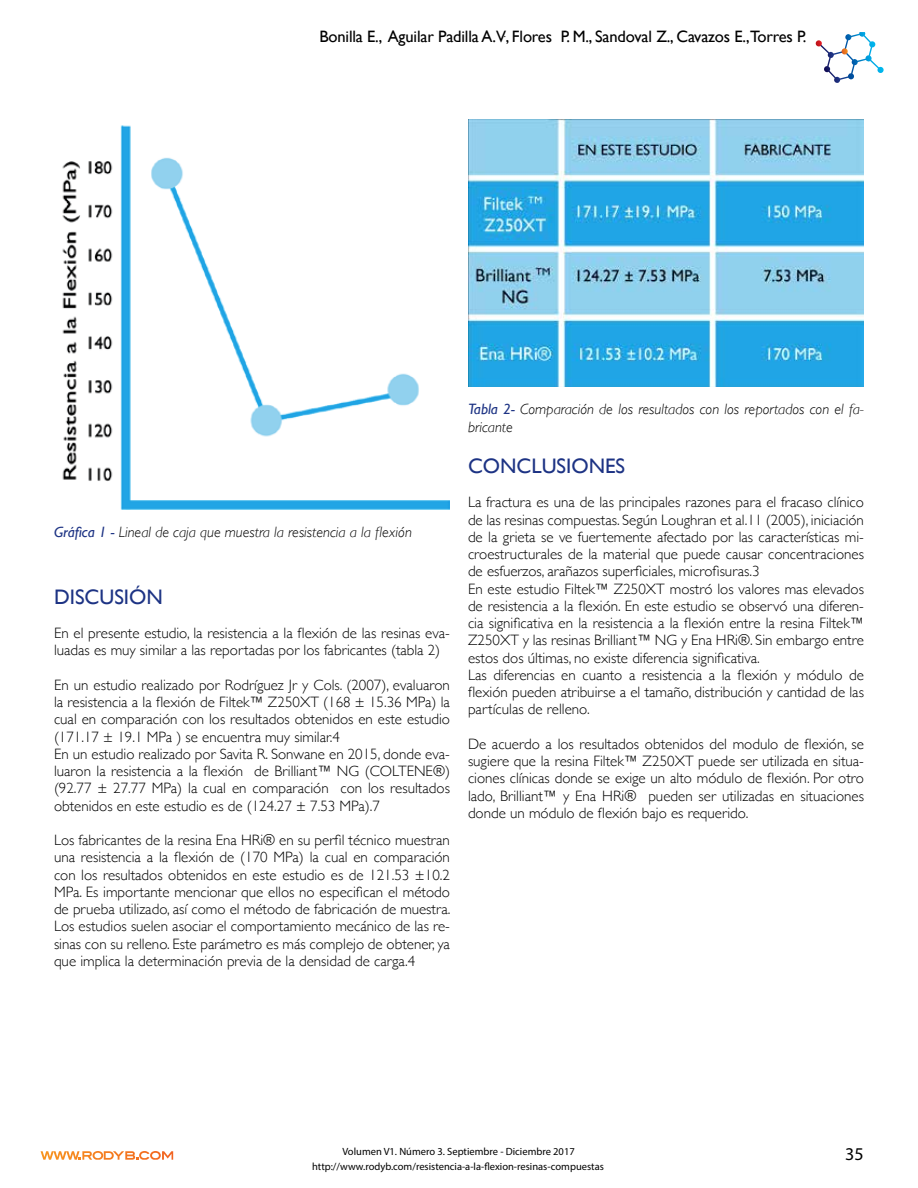
<style>
.page{position:relative;width:918px;height:1188px;background:#fff}
.page>*{position:absolute;margin:0;border:0;box-sizing:border-box;transform-origin:0 0}
.t1{font:21px "Gill Sans";color:#1d3384}
.t2{font:18px "Myriad Pro";color:#000}
.t3{font:16.5px "Gill Sans";letter-spacing:-.01em;color:#000}
.t4{font:300 15px/17.2px "Gill Sans";color:#000}
.t5{font:italic 300 15px/18px "Gill Sans";color:#000}
.t6{font:10.5px/14.9px "Myriad Pro";color:#000;text-align:center}
.s1{font-weight:400;color:#1d3384}
</style>
<div class="page">
<svg style="left:815px;top:32px;width:69px;height:51px"></svg>
<svg style="left:41px;top:1151px;width:132px;height:9px"></svg>
<img style="left:62px;top:125px;width:388px;height:385px">
<img style="left:468px;top:119px;width:396px;height:268px">
<p class="t3" style="left:319px;top:27px;width:489px">Bonilla E., Aguilar Padilla A.V<sup>.</sup>, Flores P. M., Sandoval Z., Cavazos E.,Torres P.</p>
<p class="t5" style="left:54px;top:523px;width:359px"><span class="s1">Gráfica 1 -</span> Lineal de caja que muestra la resistencia a la flexión</p>
<h1 class="t1" style="left:54px;top:584px;width:110px">DISCUSIÓN</h1>
<p class="t4" style="left:54px;top:624px;width:397px">En el presente estudio, la resistencia a la flexión de las resinas eva&shy;luadas es muy similar a las reportadas por los fabricantes (tabla 2)</p>
<p class="t4" style="left:54px;top:676px;width:398px">En un estudio realizado por Rodríguez Jr y Cols. (2007), evaluaron la resistencia a la flexión de Filtek™ Z250XT (168 ± 15.36 MPa) la cual en comparación con los resultados obtenidos en este estudio (171.17 ± 19.1 MPa ) se encuentra muy similar.4<br>En un estudio realizado por Savita R. Sonwane en 2015, donde eva&shy;luaron la resistencia a la flexión de Brilliant™ NG (COLTENE®) (92.77 ± 27.77 MPa) la cual en comparación con los resultados obtenidos en este estudio es de (124.27 ± 7.53 MPa).7</p>
<p class="t4" style="left:54px;top:831px;width:398px;text-align:justify">Los fabricantes de la resina Ena HRi® en su perfil técnico muestran una resistencia a la flexión de (170 MPa) la cual en comparación con los resultados obtenidos en este estudio es de 121.53 ±10.2<br>MPa. Es importante mencionar que ellos no especifican el método de prueba utilizado, así como el método de fabricación de muestra.<br>Los estudios suelen asociar el comportamiento mecánico de las re&shy;sinas con su relleno. Este parámetro es más complejo de obtener, ya que implica la determinación previa de la densidad de carga.4</p>
<p class="t5" style="left:468px;top:400px;width:397px"><span class="s1">Tabla 2-</span> Comparación de los resultados con los reportados con el fa&shy;bricante</p>
<h1 class="t1" style="left:468px;top:453px;width:159px">CONCLUSIONES</h1>
<p class="t4" style="left:468px;top:493px;width:398px">La fractura es una de las principales razones para el fracaso clínico de las resinas compuestas. Según Loughran et al.11 (2005), iniciación de la grieta se ve fuertemente afectado por las características mi&shy;croestructurales de la material que puede causar concentraciones de esfuerzos, arañazos superficiales, microfisuras.3<br>En este estudio Filtek™ Z250XT mostró los valores mas elevados de resistencia a la flexión. En este estudio se observó una diferen&shy;cia significativa en la resistencia a la flexión entre la resina Filtek™ Z250XT y las resinas Brilliant™ NG y Ena HRi®. Sin embargo entre estos dos últimas, no existe diferencia significativa.<br>Las diferencias en cuanto a resistencia a la flexión y módulo de flexión pueden atribuirse a el tamaño, distribución y cantidad de las partículas de relleno.</p>
<p class="t4" style="left:468px;top:735px;width:398px;text-align:justify">De acuerdo a los resultados obtenidos del modulo de flexión, se sugiere que la resina Filtek™ Z250XT puede ser utilizada en situa&shy;ciones clínicas donde se exige un alto módulo de flexión. Por otro lado, Brilliant™ y Ena HRi® pueden ser utilizadas en situaciones donde un módulo de flexión bajo es requerido.</p>
<p class="t6" style="left:312px;top:1144px;width:293px">Volumen V1. Número 3. Septiembre - Diciembre 2017 http://www.rodyb.com/resistencia-a-la-flexion-resinas-compuestas</p>
<p class="t2" style="left:845px;top:1143px;width:20px">35</p>
</div>
